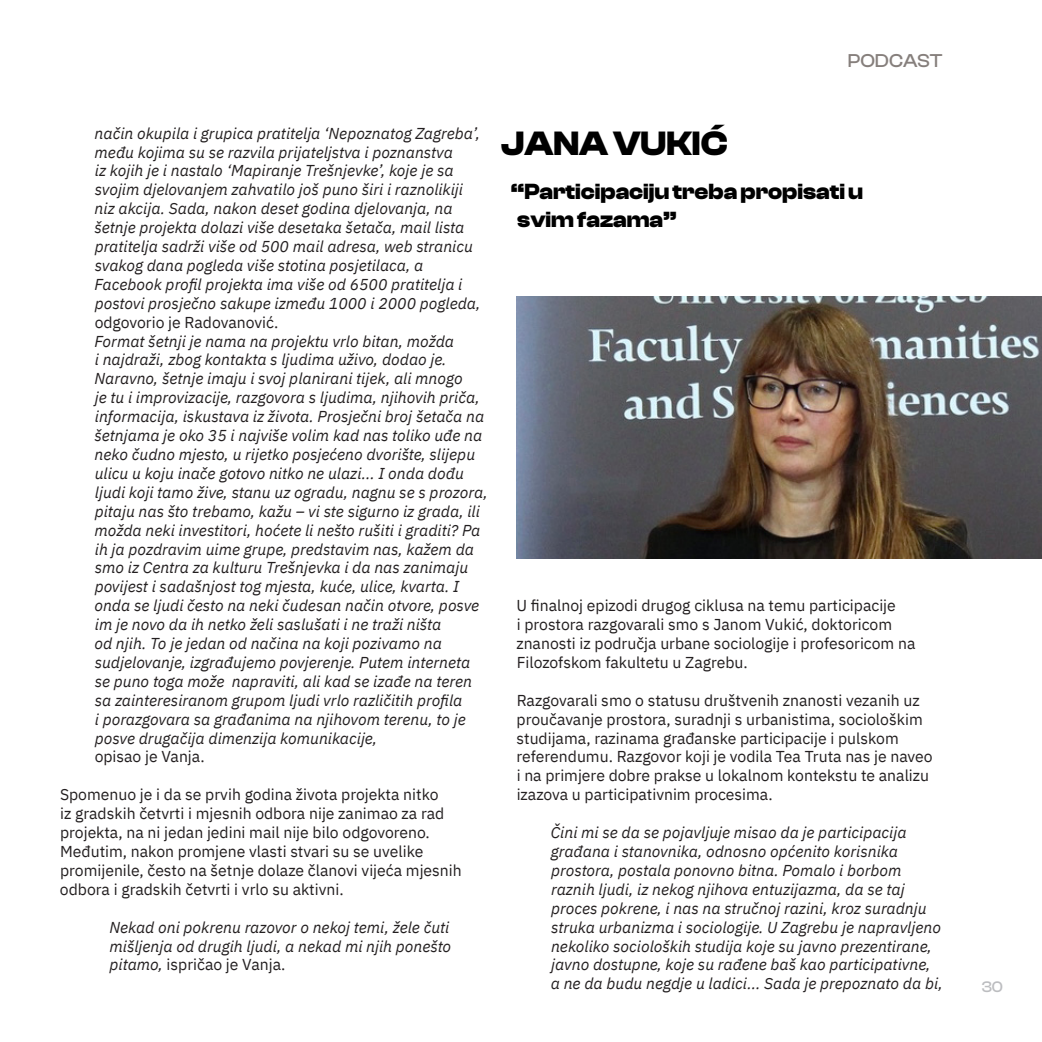
<style>
.page{position:relative;width:1042px;height:1042px;background:#fff}
.page>*{position:absolute;margin:0;border:0;box-sizing:border-box;transform-origin:0 0}
.t1{font:700 35px "Clash Display";color:#000}
.t2{font:700 22.75px "Clash Display";color:#000}
.t3{font:500 19.25px "Clash Display";color:#867f7c}
.t4{font:italic 15.75px/18.9px "IBM Plex Sans";color:#231f20}
.t5{font:15.75px/18.9px "IBM Plex Sans";color:#231f20}
.t6{font:500 15.75px "Clash Display";color:#bcbdc0}
.s1{font-style:normal}
</style>
<div class="page">
<img style="left:516px;top:296px;width:526px;height:262px">
<p class="t3" style="left:848px;top:50px;width:96px">PODCAST</p>
<p class="t4" style="left:94px;top:122px;width:388px">način okupila i grupica pratitelja ‘Nepoznatog Zagreba’, među kojima su se razvila prijateljstva i poznanstva<br>iz kojih je i nastalo ‘Mapiranje Trešnjevke’, koje je sa svojim djelovanjem zahvatilo još puno širi i raznolikiji niz akcija. Sada, nakon deset godina djelovanja, na šetnje projekta dolazi više desetaka šetača, mail lista pratitelja sadrži više od 500 mail adresa, web stranicu svakog dana pogleda više stotina posjetilaca, a Facebook profil projekta ima više od 6500 pratitelja i postovi prosječno sakupe između 1000 i 2000 pogleda, <span class="s1">odgovorio je Radovanović.</span></p>
<p class="t4" style="left:94px;top:330px;width:395px">Format šetnji je nama na projektu vrlo bitan, možda<br>i najdraži, zbog kontakta s ljudima uživo, dodao je.<br>Naravno, šetnje imaju i svoj planirani tijek, ali mnogo<br>je tu i improvizacije, razgovora s ljudima, njihovih priča, informacija, iskustava iz života. Prosječni broj šetača na šetnjama je oko 35 i najviše volim kad nas toliko uđe na neko čudno mjesto, u rijetko posjećeno dvorište, slijepu ulicu u koju inače gotovo nitko ne ulazi... I onda dođu ljudi koji tamo žive, stanu uz ogradu, nagnu se s prozora, pitaju nas što trebamo, kažu – vi ste sigurno iz grada, ili možda neki investitori, hoćete li nešto rušiti i graditi? Pa ih ja pozdravim uime grupe, predstavim nas, kažem da smo iz Centra za kulturu Trešnjevka i da nas zanimaju povijest i sadašnjost tog mjesta, kuće, ulice, kvarta. I onda se ljudi često na neki čudesan način otvore, posve im je novo da ih netko želi saslušati i ne traži ništa<br>od njih. To je jedan od načina na koji pozivamo na sudjelovanje, izgrađujemo povjerenje. Putem interneta se puno toga može napraviti, ali kad se izađe na teren sa zainteresiranom grupom ljudi vrlo različitih profila<br>i porazgovara sa građanima na njihovom terenu, to je posve drugačija dimenzija komunikacije,</p>
<p class="t5" style="left:95px;top:746px;width:112px">opisao je Vanja.</p>
<p class="t5" style="left:60px;top:784px;width:403px">Spomenuo je i da se prvih godina života projekta nitko<br>iz gradskih četvrti i mjesnih odbora nije zanimao za rad projekta, na ni jedan jedini mail nije bilo odgovoreno.<br>Međutim, nakon promjene vlasti stvari su se uvelike promijenile, često na šetnje dolaze članovi vijeća mjesnih odbora i gradskih četvrti i vrlo su aktivni.</p>
<p class="t4" style="left:109px;top:916px;width:343px;text-align:justify">Nekad oni pokrenu razovor o nekoj temi, žele čuti mišljenja od drugih ljudi, a nekad mi njih ponešto pitamo, <span class="s1">ispričao je Vanja.</span></p>
<p class="t1" style="left:501px;top:124px;width:228px">JANA VUKIĆ</p>
<p class="t2" style="left:511px;top:179px;width:354px">“Participaciju treba propisati u</p>
<p class="t2" style="left:517px;top:206px;width:161px">svim fazama”</p>
<p class="t5" style="left:516px;top:595px;width:400px">U finalnoj epizodi drugog ciklusa na temu participacije<br>i prostora razgovarali smo s Janom Vukić, doktoricom znanosti iz područja urbane sociologije i profesoricom na Filozofskom fakultetu u Zagrebu.</p>
<p class="t5" style="left:516px;top:689px;width:418px">Razgovarali smo o statusu društvenih znanosti vezanih uz proučavanje prostora, suradnji s urbanistima, sociološkim studijama, razinama građanske participacije i pulskom referendumu. Razgovor koji je vodila Tea Truta nas je naveo i na primjere dobre prakse u lokalnom kontekstu te analizu izazova u participativnim procesima.</p>
<p class="t4" style="left:551px;top:822px;width:393px">Čini mi se da se pojavljuje misao da je participacija građana i stanovnika, odnosno općenito korisnika prostora, postala ponovno bitna. Pomalo i borbom raznih ljudi, iz nekog njihova entuzijazma, da se taj proces pokrene, i nas na stručnoj razini, kroz suradnju struka urbanizma i sociologije. U Zagrebu je napravljeno nekoliko socioloških studija koje su javno prezentirane, javno dostupne, koje su rađene baš kao participativne, a ne da budu negdje u ladici... Sada je prepoznato da bi,</p>
<p class="t6" style="left:981px;top:978px;width:23px">30</p>
</div>
